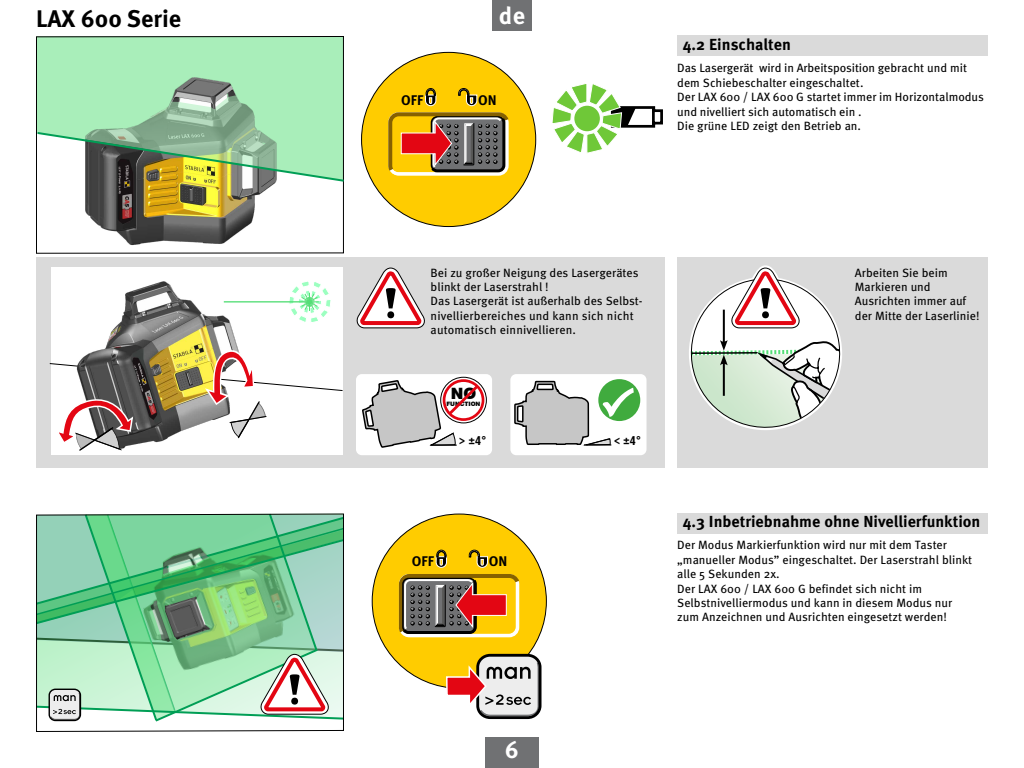
<style>
.page{position:relative;width:1024px;height:768px;background:#fff}
.page>*{position:absolute;margin:0;border:0;box-sizing:border-box;transform-origin:0 0}
.t1{font:700 24px "Meta Pro";color:#000}
.t2{font:700 24px "Meta Pro";color:#fff}
.t3{font:700 16px "Meta Pro";color:#000}
.t4{font:900 15.6px "Swiss 721 BT";color:#000}
.t5{font:700 14px "Meta Pro";color:#000}
.t6{font:12px/14.4px "Meta Pro";color:#000}
.t7{font:700 condensed 12px "Helvetica";color:#000}
.t8{font:900 6px "Swiss 721 BT";letter-spacing:-.01em;color:#000}
</style>
<div class="page">
<div style="left:485px;top:738px;width:54px;height:30px;background:#707173"></div>
<div style="left:492px;top:0;width:40px;height:30px;background:#707173"></div>
<div style="left:677px;top:36px;width:311px;height:20px;background:#dadada"></div>
<div style="left:677px;top:513px;width:311px;height:20px;background:#dadada"></div>
<div style="left:677px;top:257px;width:311px;height:211px;background:#dadada"></div>
<div style="left:36px;top:257px;width:628px;height:211px;background:#dadada"></div>
<svg style="left:356px;top:267px;width:69px;height:62px"></svg>
<div style="left:510px;top:374px;width:137px;height:81px;background:#fff;border-radius:6px"></div>
<div style="left:598px;top:379px;width:42px;height:42px;background:#40ab3e;border-radius:50%"></div>
<div style="left:356px;top:374px;width:136px;height:81px;background:#fff;border-radius:6px"></div>
<div style="left:51px;top:268px;width:292px;height:187px;background:#fff"></div>
<hr style="left:224px;top:301px;width:85px;height:2px;background:#54de76">
<svg style="left:288px;top:281px;width:43px;height:41px"></svg>
<img style="left:108px;top:281px;width:134px;height:58px">
<svg style="left:49px;top:339px;width:294px;height:112px"></svg>
<div style="left:362px;top:52px;width:174px;height:175px;background:#fc0;border-radius:50%"></div>
<svg style="left:388px;top:88px;width:121px;height:88px"></svg>
<svg style="left:36px;top:723px;width:308px;height:9px"></svg>
<svg style="left:36px;top:36px;width:308px;height:218px"></svg>
<img style="left:171px;top:77px;width:65px;height:32px">
<svg style="left:36px;top:131px;width:308px;height:52px"></svg>
<svg style="left:362px;top:376px;width:122px;height:72px"></svg>
<svg style="left:514px;top:380px;width:120px;height:66px"></svg>
<div style="left:372px;top:514px;width:174px;height:174px;background:#fc0;border-radius:50%"></div>
<svg style="left:398px;top:550px;width:122px;height:88px"></svg>
<div style="left:478px;top:655px;width:62px;height:63px;background:#ededed;border-radius:12px"></div>
<div style="left:476px;top:654px;width:66px;height:65px;border:3px solid #000;border-radius:12px"></div>
<svg style="left:445px;top:661px;width:95px;height:56px"></svg>
<svg style="left:36px;top:513px;width:308px;height:210px;background:#8dcaa1"></svg>
<svg style="left:552px;top:83px;width:111px;height:70px"></svg>
<svg style="left:689px;top:265px;width:153px;height:165px"></svg>
<h1 class="t1" style="left:36px;top:-1px;width:147px">LAX 600 Serie</h1>
<h1 class="t2" style="left:499px;top:-3px;width:28px">de</h1>
<p class="t5" style="left:401px;top:89px;width:24px">OFF</p>
<p class="t5" style="left:478px;top:89px;width:20px">ON</p>
<h2 class="t3" style="left:683px;top:32px;width:110px">4.2 Einschalten</h2>
<p class="t6" style="left:677px;top:60px;width:308px">Das Lasergerät wird in Arbeitsposition gebracht und mit dem Schiebeschalter eingeschaltet.<br>Der LAX 600 / LAX 600 G startet immer im Horizontalmodus und nivelliert sich automatisch ein .<br>Die grüne LED zeigt den Betrieb an.</p>
<p class="t6" style="left:431px;top:264px;width:214px">Bei zu großer Neigung des Lasergerätes blinkt der Laserstrahl !<br>Das Lasergerät ist außerhalb des Selbst&shy;nivellierbereiches und kann sich nicht automatisch einnivellieren.</p>
<p class="t4" style="left:451px;top:384px;width:27px">NO</p>
<p class="t8" style="left:447px;top:400px;width:35px">FUNCTION</p>
<p class="t7" style="left:459px;top:432px;width:28px">&gt; ±4°</p>
<p class="t7" style="left:614px;top:432px;width:28px">&lt; ±4°</p>
<p class="t5" style="left:412px;top:551px;width:24px">OFF</p>
<p class="t5" style="left:489px;top:551px;width:20px">ON</p>
<p class="t6" style="left:855px;top:264px;width:126px">Arbeiten Sie beim<br>Markieren und<br>Ausrichten immer auf der Mitte der Laserlinie!</p>
<h2 class="t3" style="left:683px;top:509px;width:299px">4.3 Inbetriebnahme ohne Nivellierfunktion</h2>
<p class="t6" style="left:677px;top:537px;width:296px">Der Modus Markierfunktion wird nur mit dem Taster „manueller Modus” eingeschaltet. Der Laserstrahl blinkt alle 5 Sekunden 2x.<br>Der LAX 600 / LAX 600 G befindet sich nicht im Selbstnivelliermodus und kann in diesem Modus nur zum Anzeichnen und Ausrichten eingesetzt werden!</p>
<h1 class="t2" style="left:505px;top:731px;width:16px">6</h1>
</div>
